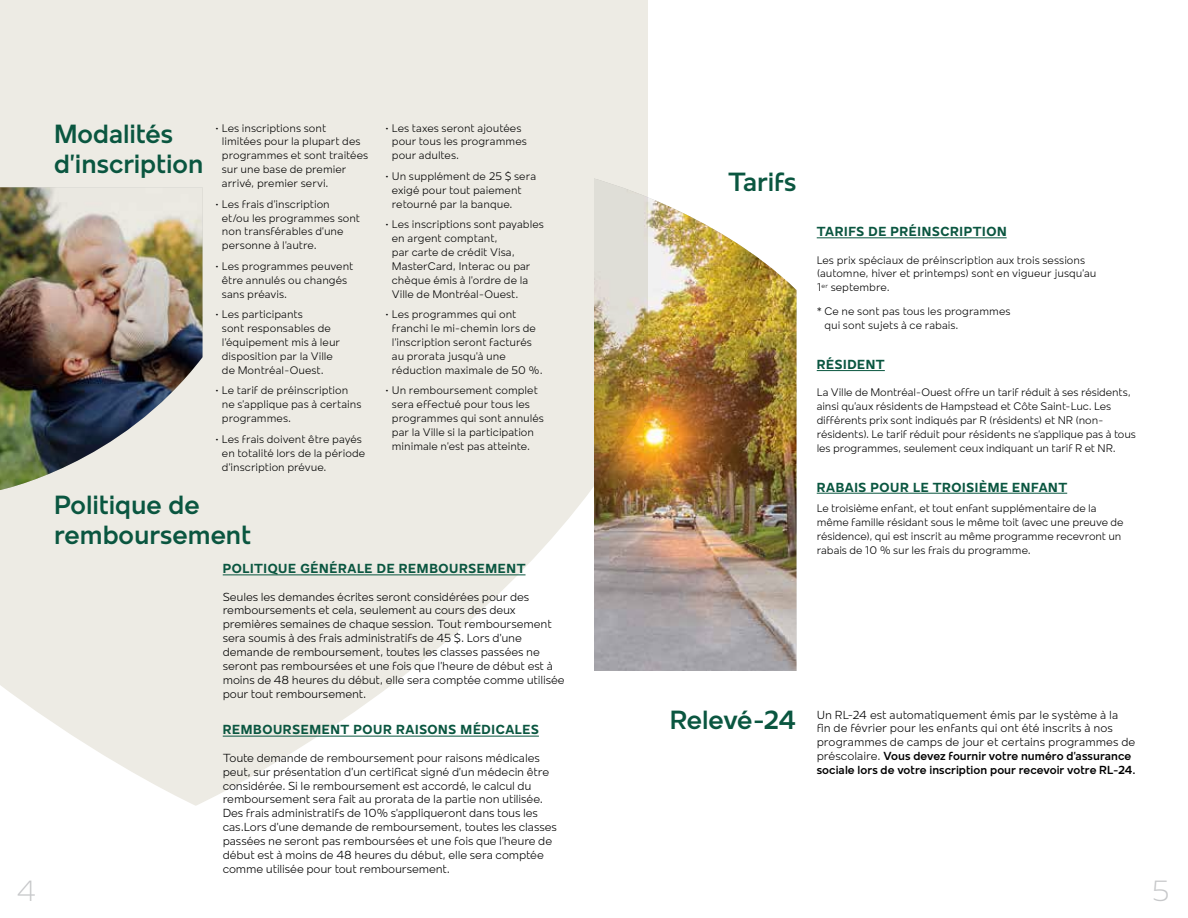
<style>
.page{position:relative;width:1188px;height:918px;background:#fff}
.page>*{position:absolute;margin:0;border:0;box-sizing:border-box;transform-origin:0 0}
.t1{font:300 30px "Mollen";color:#c7c8ca}
.t2{font:600 27px/30px "Mollen";letter-spacing:-.005em;color:#0a5640}
.t3{font:700 13.5px "Mollen";letter-spacing:.05em;color:#0a5640}
.t4{font:300 12px/13.8px "Mollen";letter-spacing:-.01em;color:#000}
.t5{font:300 11.25px/13.8px "Mollen";letter-spacing:-.005em;color:#000}
.s1{font-weight:600}
</style>
<div class="page">
<svg style="left:0;top:0;width:648px;height:806px;fill:#edebe4"></svg>
<hr style="left:817px;top:237px;width:190px;height:1px;background:#0a5640">
<hr style="left:817px;top:370px;width:68px;height:1px;background:#0a5640">
<hr style="left:817px;top:493px;width:250px;height:1px;background:#0a5640">
<hr style="left:223px;top:575px;width:303px;height:1px;background:#0a5640">
<hr style="left:223px;top:736px;width:316px;height:1px;background:#0a5640">
<img style="left:594px;top:178px;width:202px;height:493px">
<img style="left:0;top:187px;width:202px;height:303px">
<h2 class="t2" style="left:54px;top:119px;width:151px">Modalités d’inscription</h2>
<p class="t5" style="left:222px;top:121px;width:148px;text-indent:-7px">• Les inscriptions sont limitées pour la plupart des programmes et sont traitées sur une base de premier arrivé, premier servi.</p>
<p class="t5" style="left:222px;top:197px;width:140px;text-indent:-7px">• Les frais d’inscription<br>et/ou les programmes sont non transférables d’une personne à l’autre.</p>
<p class="t5" style="left:222px;top:259px;width:133px;text-indent:-7px">• Les programmes peuvent être annulés ou changés sans préavis.</p>
<p class="t5" style="left:222px;top:307px;width:120px;text-indent:-7px">• Les participants<br>sont responsables de l’équipement mis à leur disposition par la Ville de Montréal-Ouest.</p>
<p class="t5" style="left:222px;top:384px;width:141px;text-indent:-7px">• Le tarif de préinscription ne s’applique pas à certains programmes.</p>
<p class="t5" style="left:222px;top:432px;width:145px;text-indent:-7px">• Les frais doivent être payés en totalité lors de la période d’inscription prévue.</p>
<h2 class="t2" style="left:54px;top:489px;width:199px">Politique de remboursement</h2>
<p class="t5" style="left:392px;top:121px;width:137px;text-indent:-7px">• Les taxes seront ajoutées pour tous les programmes pour adultes.</p>
<p class="t5" style="left:392px;top:169px;width:146px;text-indent:-7px">• Un supplément de 25 $ sera exigé pour tout paiement retourné par la banque.</p>
<p class="t5" style="left:392px;top:217px;width:154px;text-indent:-7px">• Les inscriptions sont payables en argent comptant,<br>par carte de crédit Visa,<br>MasterCard, Interac ou par chèque émis à l’ordre de la<br>Ville de Montréal-Ouest.</p>
<p class="t5" style="left:392px;top:307px;width:152px;text-indent:-7px">• Les programmes qui ont franchi le mi-chemin lors de l’inscription seront facturés au prorata jusqu’à une réduction maximale de 50 %.</p>
<p class="t5" style="left:392px;top:384px;width:154px;text-indent:-7px">• Un remboursement complet sera effectué pour tous les programmes qui sont annulés par la Ville si la participation minimale n’est pas atteinte.</p>
<p class="t3" style="left:223px;top:561px;width:304px">POLITIQUE GÉNÉRALE DE REMBOURSEMENT</p>
<p class="t4" style="left:223px;top:589px;width:344px">Seules les demandes écrites seront considérées pour des remboursements et cela, seulement au cours des deux premières semaines de chaque session. Tout remboursement sera soumis à des frais administratifs de 45 $. Lors d’une demande de remboursement, toutes les classes passées ne seront pas remboursées et une fois que l’heure de début est à moins de 48 heures du début, elle sera comptée comme utilisée pour tout remboursement.</p>
<p class="t3" style="left:223px;top:722px;width:318px">REMBOURSEMENT POUR RAISONS MÉDICALES</p>
<p class="t4" style="left:223px;top:751px;width:336px">Toute demande de remboursement pour raisons médicales peut, sur présentation d’un certificat signé d’un médecin être considérée. Si le remboursement est accordé, le calcul du remboursement sera fait au prorata de la partie non utilisée.<br>Des frais administratifs de 10% s’appliqueront dans tous les cas.Lors d’une demande de remboursement, toutes les classes passées ne seront pas remboursées et une fois que l’heure de début est à moins de 48 heures du début, elle sera comptée comme utilisée pour tout remboursement.</p>
<h2 class="t2" style="left:728px;top:166px;width:70px">Tarifs</h2>
<p class="t3" style="left:817px;top:224px;width:191px">TARIFS DE PRÉINSCRIPTION</p>
<p class="t5" style="left:817px;top:253px;width:281px">Les prix spéciaux de préinscription aux trois sessions (automne, hiver et printemps) sont en vigueur jusqu’au<br>1<sup>er</sup> septembre.</p>
<p class="t5" style="left:825px;top:304px;width:188px;text-indent:-8px">* Ce ne sont pas tous les programmes qui sont sujets à ce rabais.</p>
<p class="t3" style="left:817px;top:357px;width:70px">RÉSIDENT</p>
<p class="t5" style="left:817px;top:385px;width:321px">La Ville de Montréal-Ouest offre un tarif réduit à ses résidents, ainsi qu’aux résidents de Hampstead et Côte Saint-Luc. Les différents prix sont indiqués par R (résidents) et NR (non&shy;résidents). Le tarif réduit pour résidents ne s’applique pas à tous les programmes, seulement ceux indiquant un tarif R et NR.</p>
<p class="t3" style="left:817px;top:479px;width:252px">RABAIS POUR LE TROISIÈME ENFANT</p>
<p class="t5" style="left:817px;top:501px;width:308px">Le troisième enfant, et tout enfant supplémentaire de la même famille résidant sous le même toit (avec une preuve de résidence), qui est inscrit au même programme recevront un rabais de 10 % sur les frais du programme.</p>
<h2 class="t2" style="left:670px;top:705px;width:128px">Relevé-24</h2>
<p class="t4" style="left:817px;top:707px;width:321px">Un RL-24 est automatiquement émis par le système à la<br>fin de février pour les enfants qui ont été inscrits à nos programmes de camps de jour et certains programmes de préscolaire. <span class="s1">Vous devez fournir votre numéro d’assurance sociale lors de votre inscription pour recevoir votre RL-24.</span></p>
<h1 class="t1" style="left:17px;top:874px;width:22px">4</h1>
<h1 class="t1" style="left:1152px;top:874px;width:20px">5</h1>
</div>
